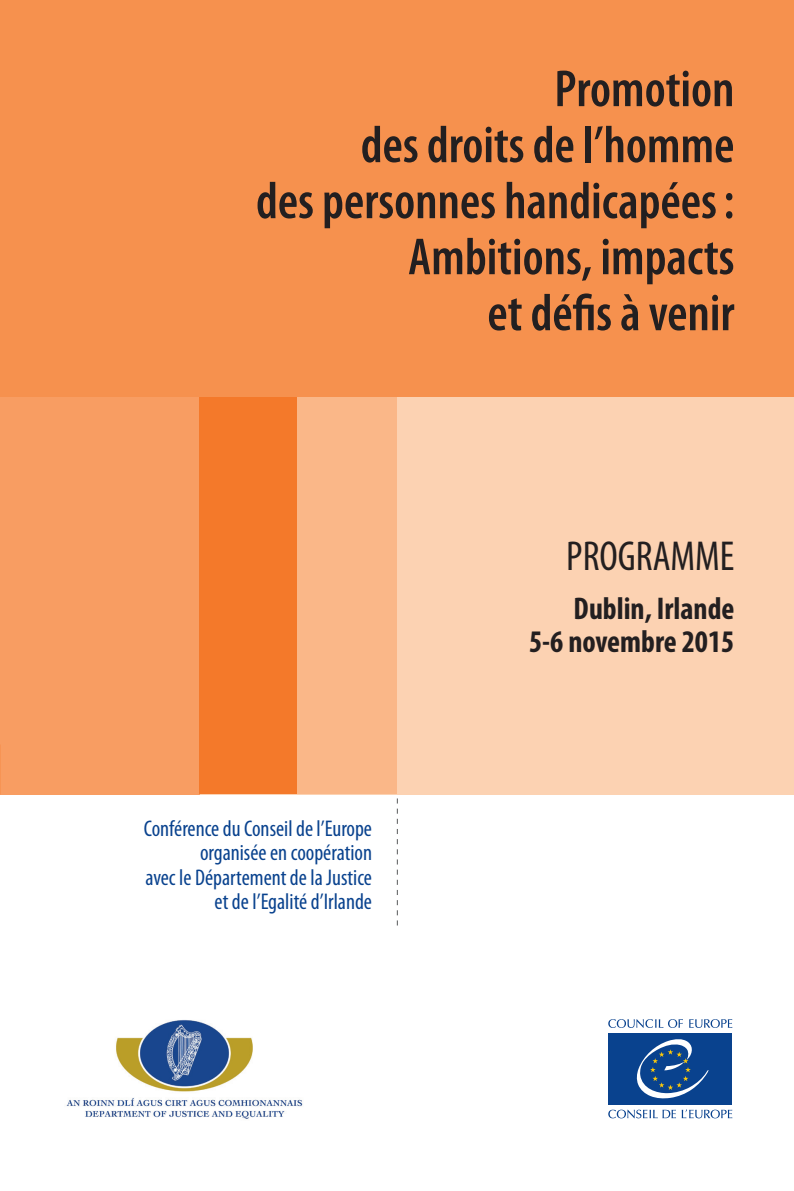
<style>
.page{position:relative;width:794px;height:1191px;background:#fff}
.page>*{position:absolute;margin:0;border:0;box-sizing:border-box;transform-origin:0 0}
.t1{font:600 condensed 52.5px/56px "Myriad Pro";color:#231f20;text-align:right}
.t2{font:condensed 42px "Myriad Pro";color:#231f20}
.t3{font:700 condensed 31.5px/33.2px "Myriad Pro";color:#231f20;text-align:right}
.t4{font:condensed 22.75px/24.5px "Myriad Pro";color:#09428e;text-align:right}
</style>
<div class="page">
<div style="left:0;top:397px;width:794px;height:397px;background:#fcd2b2"></div>
<svg style="left:689px;top:1019px;width:43px;height:9px"></svg>
<svg style="left:608px;top:1019px;width:75px;height:9px"></svg>
<svg style="left:608px;top:1109px;width:124px;height:9px"></svg>
<div style="left:609px;top:1032px;width:123px;height:72px;background:#09428e"></div>
<svg style="left:636px;top:1039px;width:73px;height:59px"></svg>
<div style="left:0;top:397px;width:199px;height:397px;background:#f89d62"></div>
<div style="left:199px;top:390px;width:100px;height:404px;background:#f4792a"></div>
<div style="left:298px;top:397px;width:99px;height:397px;background:#fab788"></div>
<svg style="left:397px;top:798px;width:1px;height:127px"></svg>
<img style="left:66px;top:1020px;width:237px;height:99px">
<div style="left:0;top:0;width:794px;height:397px;background:#f6914e"></div>
<h1 class="t1" style="left:256px;top:60px;width:480px">Promotion<br>des droits de l’homme<br>des personnes handicapées:<br>Ambitions, impacts<br>et défis à venir</h1>
<p class="t4" style="left:144px;top:816px;width:230px">Conférence du Conseil de l’Europe organisée en coopération<br>avec le Département de la Justice et de l’Egalité d’Irlande</p>
<h2 class="t2" style="left:566px;top:531px;width:170px">PROGRAMME</h2>
<h3 class="t3" style="left:529px;top:591px;width:207px">Dublin, Irlande<br>5-6 novembre 2015</h3>
</div>
